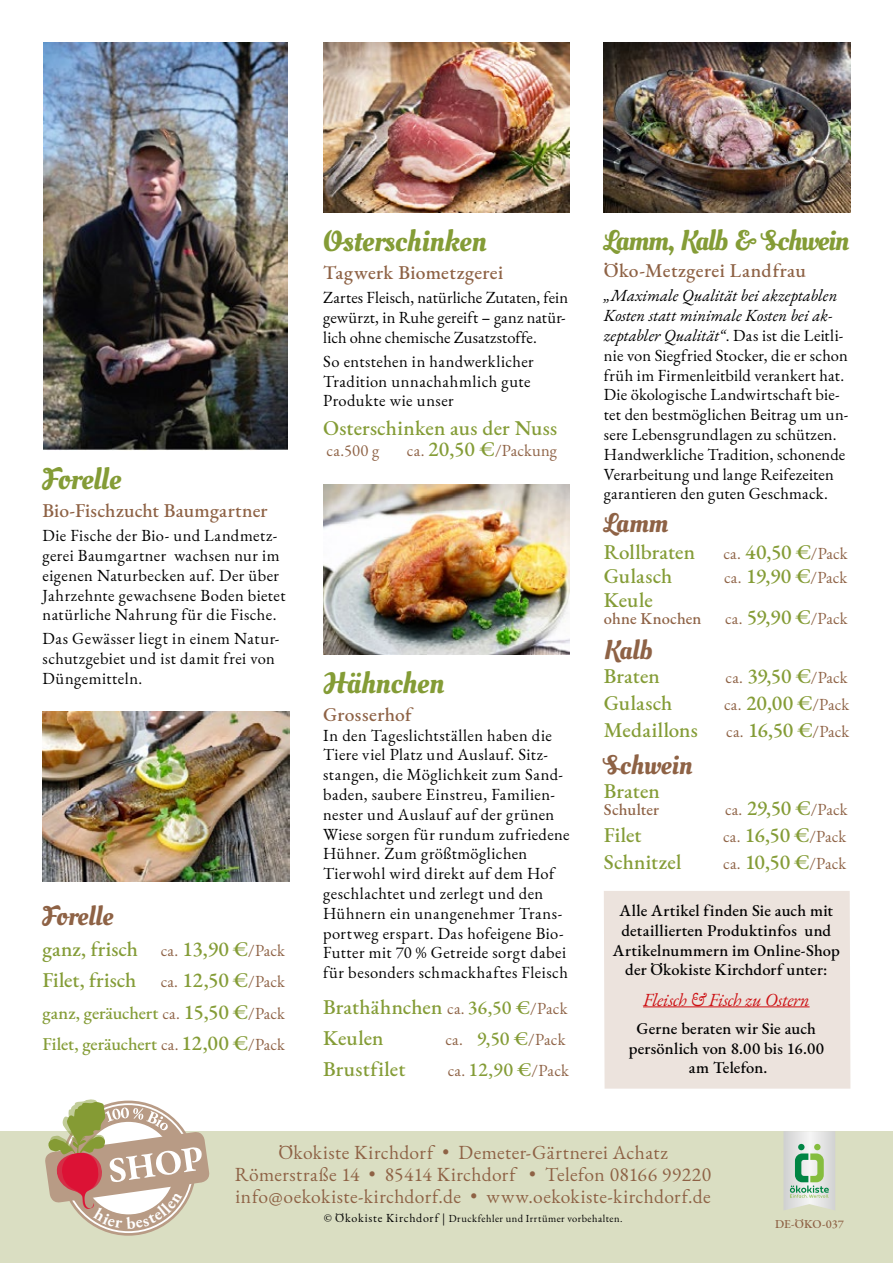
<style>
.page{position:relative;width:893px;height:1263px;background:#fff}
.page>*{position:absolute;margin:0;border:0;box-sizing:border-box;transform-origin:0 0}
.t1{font:30px "Oleo Script Swash Caps";letter-spacing:-.005em;color:#849c36}
.t2{font:28.5px "Oleo Script Swash Caps";letter-spacing:-.04em;color:#849c36}
.t3{font:27px "Oleo Script Swash Caps";letter-spacing:-.005em;color:#8e6245}
.t4{font:500 21px/31.2px "EB Garamond";letter-spacing:.005em;color:#849c36}
.t5{font:19.5px/21.6px "EB Garamond";letter-spacing:.02em;color:#8e6245;text-align:center}
.t6{font:500 19.5px "EB Garamond";letter-spacing:.02em;color:#8e6245}
.t7{font:500 18px/31.2px "EB Garamond";letter-spacing:-.005em;color:#849c36}
.t8{font:italic 18px "EB Garamond";letter-spacing:-.01em;color:#cd1013}
.t9{font:16.5px/19.8px "EB Garamond";letter-spacing:.025em;color:#000}
.t10{font:500 16.5px/19.8px "EB Garamond";letter-spacing:.01em;color:#000;text-align:center}
.t11{font:16.5px "EB Garamond";letter-spacing:.005em;color:#8e6245}
.t12{font:16.5px/19.8px "EB Garamond";color:#000}
.t13{font:500 16.5px "EB Garamond";letter-spacing:.005em;color:#8e6245}
.t14{font:500 12px "EB Garamond";letter-spacing:-.005em;color:#8e6245}
.t15{font:10.5px "EB Garamond";letter-spacing:.04em;color:#000}
.s1{font-weight:400;font-size:16.5px;color:#8e6245}
.s2{font-size:21px}
.s3{font-weight:500;font-size:21px;color:#849c36}
.s4{font-size:19.5px}
.s5{font-weight:500;font-size:19.5px;color:#849c36}
.s6{font-style:italic}
.s7{font-weight:400}
.s8{font-size:21px;color:#849c36}
.s9{font-size:12px}
</style>
<div class="page">
<div style="left:0;top:1131px;width:893px;height:132px;background:#dadec2"></div>
<svg style="left:784px;top:1131px;width:51px;height:79px;background:#c3d5c3"></svg>
<div style="left:604px;top:891px;width:246px;height:198px;background:#ece3dd"></div>
<hr style="left:643px;top:1006px;width:167px;height:1px;background:#cd1013">
<img style="left:323px;top:484px;width:247px;height:170px">
<img style="left:44px;top:43px;width:244px;height:408px">
<img style="left:604px;top:43px;width:246px;height:170px">
<img style="left:323px;top:43px;width:247px;height:170px">
<img style="left:43px;top:711px;width:246px;height:170px">
<svg style="left:45px;top:1099px;width:165px;height:130px"></svg>
<h1 class="t1" style="left:43px;top:461px;width:80px">Forelle</h1>
<p class="t6" style="left:43px;top:497px;width:227px">Bio-Fischzucht Baumgartner</p>
<p class="t9" style="left:43px;top:526px;width:245px">Die Fische der Bio- und Landmetz&shy;gerei Baumgartner wachsen nur im eigenen Naturbecken auf. Der über Jahrzehnte gewachsene Boden bietet natürliche Nahrung für die Fische.</p>
<p class="t9" style="left:43px;top:629px;width:238px">Das Gewässer liegt in einem Natur&shy;schutzgebiet und ist damit frei von<br>Düngemitteln.</p>
<h3 class="t3" style="left:43px;top:899px;width:72px">Forelle</h3>
<p class="t4" style="left:43px;top:933px;width:244px">ganz, frisch <span class="s1">ca.</span> 13,90 €<span class="s1">/Pack<br></span>Filet, frisch <span class="s1">ca.</span> 12,50 €<span class="s1">/Pack</span></p>
<p class="t7" style="left:43px;top:997px;width:244px">ganz, geräuchert <span class="s1">ca.</span> <span class="s2">15,50 €</span><span class="s1">/Pack<br></span>Filet, geräuchert <span class="s1">ca.</span> <span class="s2">12,00 €</span><span class="s1">/Pack</span></p>
<h1 class="t1" style="left:323px;top:223px;width:165px">Osterschinken</h1>
<p class="t6" style="left:323px;top:259px;width:182px">Tagwerk Biometzgerei</p>
<p class="t12" style="left:323px;top:288px;width:247px">Zartes Fleisch, natürliche Zutaten, fein gewürzt, in Ruhe gereift – ganz natür&shy;lich ohne chemische Zusatzstoffe.</p>
<p class="t9" style="left:323px;top:351px;width:212px">So entstehen in handwerklicher<br>Tradition unnachahmlich gute<br>Produkte wie unser</p>
<p class="t4" style="left:323px;top:412px;width:236px">Osterschinken aus der Nuss</p>
<p class="t11" style="left:327px;top:439px;width:54px">ca.500 g</p>
<p class="t11" style="left:407px;top:439px;width:152px">ca. <span class="s3">20,50 €</span>/Packung</p>
<h1 class="t1" style="left:323px;top:665px;width:123px">Hähnchen</h1>
<p class="t6" style="left:323px;top:701px;width:90px">Grosserhof</p>
<p class="t9" style="left:323px;top:725px;width:248px">In den Tageslichtställen haben die Tiere viel Platz und Auslauf. Sitz&shy;stangen, die Möglichkeit zum Sand&shy;baden, saubere Einstreu, Familien&shy;nester und Auslauf auf der grünen Wiese sorgen für rundum zufriedene Hühner. Zum größtmöglichen Tierwohl wird direkt auf dem Hof geschlachtet und zerlegt und den Hühnern ein unangenehmer Trans&shy;portweg erspart. Das hofeigene Bio-Futter mit 70 % Getreide sorgt dabei für besonders schmackhaftes Fleisch</p>
<p class="t4" style="left:323px;top:991px;width:246px">Brathähnchen <span class="s1">ca.</span> <span class="s4">36,50 €</span><span class="s1">/Pack<br></span>Keulen</p>
<p class="t11" style="left:446px;top:1029px;width:121px">ca. <span class="s5">9,50 €</span>/Pack</p>
<p class="t4" style="left:323px;top:1053px;width:84px">Brustfilet</p>
<p class="t11" style="left:448px;top:1060px;width:123px">ca. <span class="s5">12,90 €</span>/Pack</p>
<h2 class="t2" style="left:604px;top:223px;width:247px">Lamm, Kalb &amp; Schwein</h2>
<p class="t6" style="left:604px;top:258px;width:204px">Öko-Metzgerei Landfrau</p>
<p class="t9" style="left:604px;top:286px;width:246px"><span class="s6">„Maximale Qualität bei akzeptablen Kosten statt minimale Kosten bei ak&shy;zeptabler Qualität“</span>. Das ist die Leitli&shy;nie von Siegfried Stocker, die er schon früh im Firmenleitbild verankert hat.<br>Die ökologische Landwirtschaft bie&shy;tet den bestmöglichen Beitrag um un&shy;sere Lebensgrundlagen zu schützen.<br>Handwerkliche Tradition, schonende Verarbeitung und lange Reifezeiten garantieren den guten Geschmack.</p>
<h3 class="t3" style="left:604px;top:507px;width:66px">Lamm</h3>
<p class="t4" style="left:604px;top:536px;width:93px">Rollbraten</p>
<p class="t11" style="left:723px;top:543px;width:126px">ca. <span class="s3">40,50 €</span>/Pack</p>
<p class="t4" style="left:604px;top:560px;width:70px">Gulasch</p>
<p class="t11" style="left:724px;top:567px;width:125px">ca. <span class="s3">19,90 €</span>/Pack</p>
<p class="t4" style="left:604px;top:584px;width:50px">Keule</p>
<p class="t13" style="left:604px;top:607px;width:245px">ohne Knochen <span class="s7">ca.</span> <span class="s8">59,90 €</span><span class="s7">/Pack</span></p>
<h3 class="t3" style="left:604px;top:634px;width:50px">Kalb</h3>
<p class="t4" style="left:604px;top:660px;width:58px">Braten</p>
<p class="t11" style="left:726px;top:667px;width:124px">ca. <span class="s3">39,50 €</span>/Pack</p>
<p class="t4" style="left:604px;top:687px;width:70px">Gulasch</p>
<p class="t11" style="left:724px;top:694px;width:126px">ca. <span class="s3">20,00 €</span>/Pack</p>
<p class="t4" style="left:604px;top:714px;width:96px">Medaillons</p>
<p class="t11" style="left:726px;top:721px;width:125px">ca. <span class="s3">16,50 €</span>/Pack</p>
<h3 class="t3" style="left:604px;top:749px;width:90px">Schwein</h3>
<p class="t4" style="left:604px;top:775px;width:58px">Braten</p>
<p class="t13" style="left:604px;top:798px;width:57px">Schulter</p>
<p class="t11" style="left:725px;top:798px;width:124px">ca. <span class="s3">29,50 €</span>/Pack</p>
<p class="t4" style="left:604px;top:819px;width:39px">Filet</p>
<p class="t11" style="left:723px;top:825px;width:125px">ca. <span class="s3">16,50 €</span>/Pack</p>
<p class="t4" style="left:604px;top:846px;width:79px">Schnitzel</p>
<p class="t11" style="left:723px;top:852px;width:124px">ca. <span class="s3">10,50 €</span>/Pack</p>
<p class="t10" style="left:613px;top:900px;width:228px">Alle Artikel finden Sie auch mit detaillierten Produktinfos und<br>Artikelnummern im Online-Shop der Ökokiste Kirchdorf unter:</p>
<p class="t8" style="left:643px;top:988px;width:168px">Fleisch &amp; Fisch zu Ostern</p>
<p class="t10" style="left:629px;top:1018px;width:197px">Gerne beraten wir Sie auch persönlich von 8.00 bis 16.00 am Telefon.</p>
<p class="t5" style="left:235px;top:1142px;width:478px">Ökokiste Kirchdorf • Demeter-Gärtnerei Achatz<br>Römerstraße 14 • 85414 Kirchdorf • Telefon 08166 99220 info@oekokiste-kirchdorf.de • www.oekokiste-kirchdorf.de</p>
<p class="t15" style="left:324px;top:1212px;width:300px"><span class="s9">© Ökokiste Kirchdorf |</span> Druckfehler und Irrtümer vorbehalten.</p>
<p class="t14" style="left:775px;top:1216px;width:70px">DE-ÖKO-037</p>
</div>
